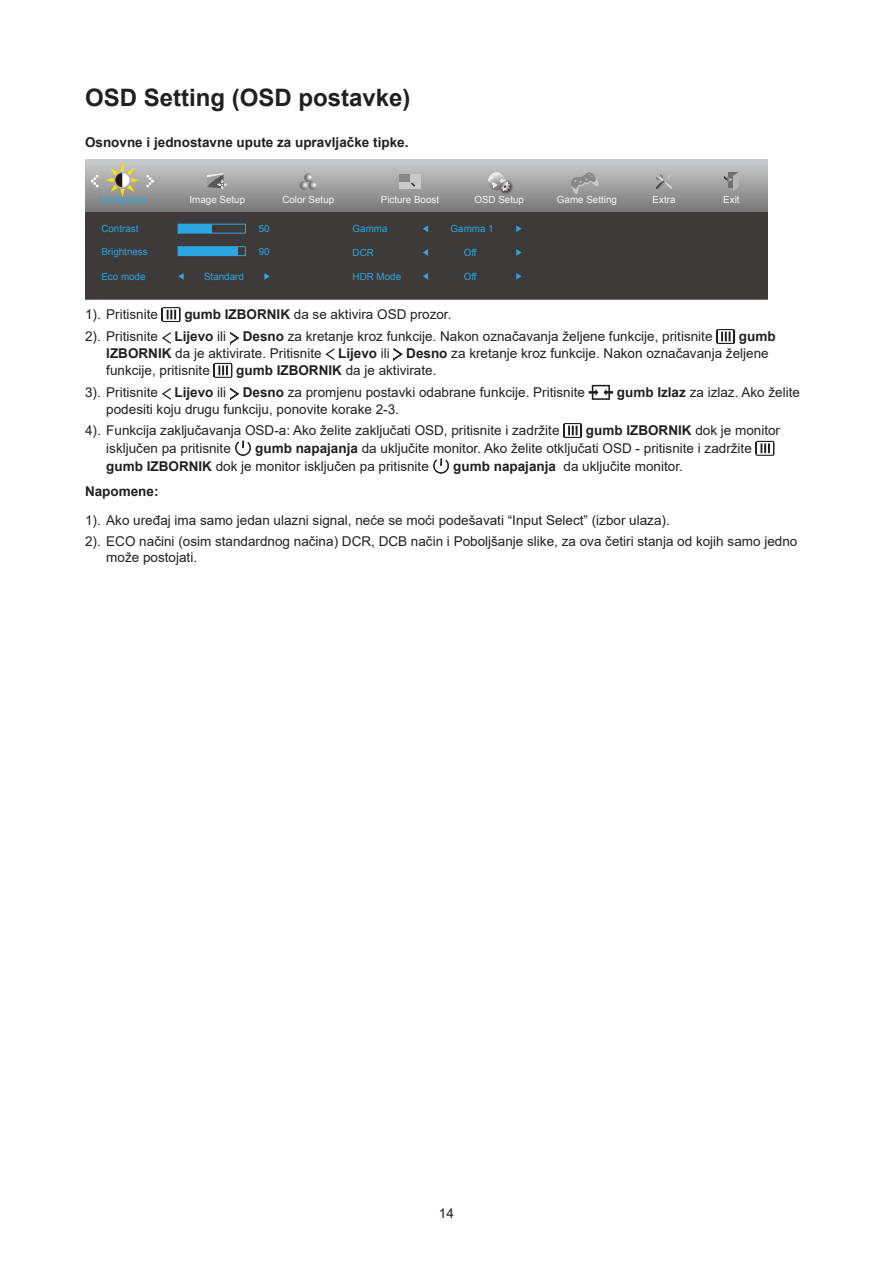
<style>
.page{position:relative;width:893px;height:1263px;background:#fff}
.page>*{position:absolute;margin:0;border:0;box-sizing:border-box;transform-origin:0 0}
.Heading_2{font:700 24px "Arial";color:#231f20}
.t1{font:13.5px/17px "Arial";color:#231f20}
.content_bold{font:700 13.5px "Arial";color:#231f20}
.t2{font:9.75px "Arial";color:#2ca6e0}
.t3{font:9.75px "Arial";color:#f7f7f7}
.s1{font-weight:700}
.s2{font-weight:400}
</style>
<div class="page">
<svg style="left:85px;top:160px;width:683px;height:52px;background:#a0a0a1"></svg>
<div style="left:85px;top:212px;width:683px;height:87px;background:#3e3a39"></div>
<svg style="left:91px;top:175px;width:8px;height:12px"></svg>
<svg style="left:146px;top:175px;width:8px;height:12px"></svg>
<svg style="left:105px;top:163px;width:34px;height:34px"></svg>
<svg style="left:207px;top:173px;width:21px;height:17px"></svg>
<svg style="left:300px;top:173px;width:17px;height:17px"></svg>
<div style="left:399px;top:174px;width:21px;height:15px;background:#c8c9ca"></div>
<div style="left:399px;top:174px;width:11px;height:8px;background:#888"></div>
<svg style="left:411px;top:182px;width:4px;height:5px"></svg>
<img style="left:497px;top:178px;width:18px;height:18px">
<svg style="left:488px;top:172px;width:23px;height:19px"></svg>
<svg style="left:724px;top:172px;width:15px;height:19px"></svg>
<svg style="left:655px;top:174px;width:18px;height:16px"></svg>
<div style="left:178px;top:224px;width:68px;height:9px;border:1px solid #2ca6e0"></div>
<div style="left:178px;top:224px;width:34px;height:9px;background:#2ca6e0"></div>
<div style="left:178px;top:246px;width:68px;height:10px;border:1px solid #2ca6e0"></div>
<div style="left:178px;top:247px;width:59px;height:9px;background:#2ca6e0"></div>
<svg style="left:178px;top:273px;width:6px;height:7px"></svg>
<svg style="left:264px;top:273px;width:6px;height:7px"></svg>
<svg style="left:423px;top:225px;width:5px;height:7px"></svg>
<svg style="left:516px;top:225px;width:6px;height:7px"></svg>
<svg style="left:423px;top:249px;width:5px;height:7px"></svg>
<svg style="left:516px;top:249px;width:6px;height:7px"></svg>
<svg style="left:423px;top:273px;width:5px;height:7px"></svg>
<svg style="left:516px;top:273px;width:6px;height:7px"></svg>
<svg style="left:571px;top:172px;width:28px;height:22px"></svg>
<svg style="left:162px;top:307px;width:19px;height:15px"></svg>
<svg style="left:162px;top:332px;width:9px;height:12px"></svg>
<svg style="left:230px;top:332px;width:9px;height:12px"></svg>
<svg style="left:716px;top:329px;width:19px;height:15px"></svg>
<svg style="left:325px;top:348px;width:9px;height:12px"></svg>
<svg style="left:394px;top:348px;width:9px;height:12px"></svg>
<svg style="left:214px;top:363px;width:18px;height:15px"></svg>
<svg style="left:162px;top:388px;width:9px;height:12px"></svg>
<svg style="left:230px;top:388px;width:9px;height:12px"></svg>
<svg style="left:589px;top:385px;width:24px;height:15px"></svg>
<svg style="left:563px;top:423px;width:19px;height:15px"></svg>
<svg style="left:235px;top:441px;width:16px;height:15px"></svg>
<svg style="left:756px;top:441px;width:18px;height:15px"></svg>
<svg style="left:433px;top:458px;width:16px;height:16px"></svg>
<p class="Heading_2" style="left:85px;top:80px;width:327px">OSD Setting (OSD postavke)</p>
<p class="content_bold" style="left:85px;top:132px;width:325px">Osnovne i jednostavne upute za upravljačke tipke.</p>
<p class="t2" style="left:98px;top:194px;width:50px">Luminance</p>
<p class="t3" style="left:190px;top:194px;width:57px">Image Setup</p>
<p class="t3" style="left:282px;top:194px;width:53px">Color Setup</p>
<p class="t3" style="left:381px;top:194px;width:60px">Picture Boost</p>
<p class="t3" style="left:474px;top:194px;width:51px">OSD Setup</p>
<p class="t3" style="left:557px;top:194px;width:62px">Game Setting</p>
<p class="t3" style="left:653px;top:194px;width:24px">Extra</p>
<p class="t3" style="left:723px;top:194px;width:18px">Exit</p>
<p class="t2" style="left:101px;top:222px;width:39px">Contrast</p>
<p class="t2" style="left:259px;top:222px;width:12px">50</p>
<p class="t2" style="left:101px;top:245px;width:48px">Brightness</p>
<p class="t2" style="left:259px;top:245px;width:12px">90</p>
<p class="t2" style="left:101px;top:270px;width:46px">Eco mode</p>
<p class="t2" style="left:204px;top:270px;width:41px">Standard</p>
<p class="t2" style="left:353px;top:222px;width:36px">Gamma</p>
<p class="t2" style="left:451px;top:222px;width:45px">Gamma 1</p>
<p class="t2" style="left:353px;top:246px;width:23px">DCR</p>
<p class="t2" style="left:464px;top:246px;width:14px">Off</p>
<p class="t2" style="left:353px;top:270px;width:50px">HDR Mode</p>
<p class="t2" style="left:464px;top:270px;width:14px">Off</p>
<p class="t1" style="left:85px;top:306px;width:75px">1). Pritisnite</p>
<p class="t1" style="left:184px;top:306px;width:269px"><span class="s1">gumb IZBORNIK</span> da se aktivira OSD prozor.</p>
<p class="t1" style="left:85px;top:328px;width:629px">2). Pritisnite <span class="s1">Lijevo</span> ili <span class="s1">Desno</span> za kretanje kroz funkcije. Nakon označavanja željene funkcije, pritisnite</p>
<p class="t1" style="left:106px;top:328px;width:671px;text-indent:632px"><span class="s1">gumb<br>IZBORNIK</span> da je aktivirate. Pritisnite <span class="s1">Lijevo</span> ili <span class="s1">Desno</span> za kretanje kroz funkcije. Nakon označavanja željene funkcije, pritisnite</p>
<p class="t1" style="left:236px;top:362px;width:202px"><span class="s1">gumb IZBORNIK</span> da je aktivirate.</p>
<p class="t1" style="left:85px;top:384px;width:501px">3). Pritisnite <span class="s1">Lijevo</span> ili <span class="s1">Desno</span> za promjenu postavki odabrane funkcije. Pritisnite</p>
<p class="t1" style="left:617px;top:384px;width:185px"><span class="s1">gumb Izlaz</span> za izlaz. Ako želite</p>
<p class="t1" style="left:106px;top:401px;width:294px">podesiti koju drugu funkciju, ponovite korake 2-3.</p>
<p class="t1" style="left:85px;top:422px;width:476px">4). Funkcija zaključavanja OSD-a: Ako želite zaključati OSD, pritisnite i zadržite</p>
<p class="content_bold" style="left:586px;top:421px;width:196px">gumb IZBORNIK <span class="s2">dok je monitor</span></p>
<p class="t1" style="left:106px;top:440px;width:126px">isključen pa pritisnite</p>
<p class="t1" style="left:106px;top:439px;width:647px;line-height:17.9px;text-indent:149px"><span class="s1">gumb napajanja</span> da uključite monitor. Ako želite otključati OSD - pritisnite i zadržite <span class="s1">gumb IZBORNIK</span> dok je monitor isključen pa pritisnite</p>
<p class="t1" style="left:453px;top:458px;width:231px"><span class="s1">gumb napajanja</span> da uključite monitor.</p>
<p class="content_bold" style="left:85px;top:482px;width:75px">Napomene:</p>
<p class="t1" style="left:85px;top:512px;width:586px">1). Ako uređaj ima samo jedan ulazni signal, neće se moći podešavati “Input Select” (izbor ulaza).</p>
<p class="t1" style="left:106px;top:533px;width:692px;line-height:16.2px;text-indent:-21px">2). ECO načini (osim standardnog načina) DCR, DCB način i Poboljšanje slike, za ova četiri stanja od kojih samo jedno može postojati.</p>
<p class="t1" style="left:439px;top:1205px;width:17px">14</p>
</div>
